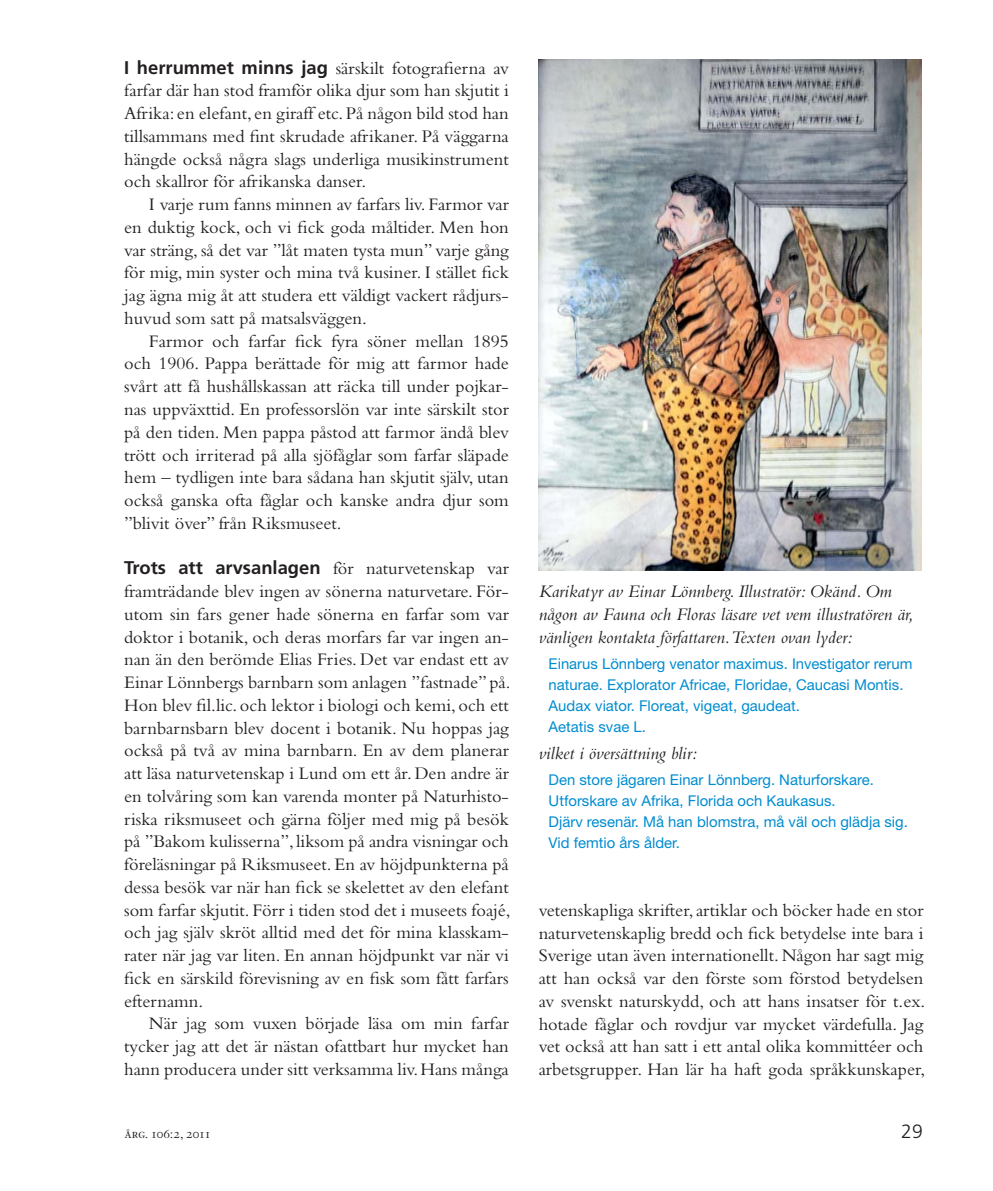
<style>
.page{position:relative;width:993px;height:1191px;background:#fff}
.page>*{position:absolute;margin:0;border:0;box-sizing:border-box;transform-origin:0 0}
.t1{font:300 19.25px "Frutiger LT Pro";color:#231f20}
.Brödtext{font:18.38px/22.8px "Bembo";color:#231f20;text-align:justify}
.Brödtext_utan{font:18.38px/22.8px "Bembo";color:#231f20;text-align:justify}
.Bildtext{font:italic 18.38px/22.8px "Bembo";color:#231f20}
.Bildtext-2{font:14.88px/21px "Helvetica Neue";color:#008cd0}
.t2{font:14px "Bembo SC";letter-spacing:-.02em;color:#231f20}
.s1{font-family:"Frutiger LT Pro";font-weight:700}
</style>
<div class="page">
<img style="left:538px;top:60px;width:383px;height:510px">
<p class="Brödtext_utan" style="left:124px;top:56px;width:386px"><span class="s1">I herrummet minns jag</span> särskilt fotografierna av farfar där han stod framför olika djur som han skjutit i Afrika: en elefant, en giraff etc. På någon bild stod han tillsammans med fint skrudade afrikaner. På väggarna hängde också några slags underliga musikinstrument och skallror för afrikanska danser.</p>
<p class="Brödtext" style="left:124px;top:193px;width:386px;text-indent:25px">I varje rum fanns minnen av farfars liv. Farmor var en duktig kock, och vi fick goda måltider. Men hon var sträng, så det var ”låt maten tysta mun” varje gång för mig, min syster och mina två kusiner. I stället fick jag ägna mig åt att studera ett väldigt vackert rådjurs&shy;huvud som satt på matsalsväggen.</p>
<p class="Brödtext" style="left:124px;top:329px;width:386px;text-indent:25px">Farmor och farfar fick fyra söner mellan 1895 och 1906. Pappa berättade för mig att farmor hade svårt att få hushållskassan att räcka till under pojkar&shy;nas uppväxttid. En professorslön var inte särskilt stor på den tiden. Men pappa påstod att farmor ändå blev trött och irriterad på alla sjöfåglar som farfar släpade hem – tydligen inte bara sådana han skjutit själv, utan också ganska ofta fåglar och kanske andra djur som ”blivit över” från Riksmuseet.</p>
<p class="Brödtext_utan" style="left:124px;top:557px;width:388px"><span class="s1">Trots att arvsanlagen</span> för naturvetenskap var framträdande blev ingen av sönerna naturvetare. För&shy;utom sin fars gener hade sönerna en farfar som var doktor i botanik, och deras morfars far var ingen an&shy;nan än den berömde Elias Fries. Det var endast ett av Einar Lönnbergs barnbarn som anlagen ”fastnade” på.<br>Hon blev fil.lic. och lektor i biologi och kemi, och ett barnbarnsbarn blev docent i botanik. Nu hoppas jag också på två av mina barnbarn. En av dem planerar att läsa naturvetenskap i Lund om ett år. Den andre är en tolvåring som kan varenda monter på Naturhisto&shy;riska riksmuseet och gärna följer med mig på besök på ”Bakom kulisserna”, liksom på andra visningar och föreläsningar på Riksmuseet. En av höjdpunkterna på dessa besök var när han fick se skelettet av den elefant som farfar skjutit. Förr i tiden stod det i museets foajé, och jag själv skröt alltid med det för mina klasskam&shy;rater när jag var liten. En annan höjdpunkt var när vi fick en särskild förevisning av en fisk som fått farfars efternamn.</p>
<p class="Brödtext" style="left:124px;top:1012px;width:386px;text-indent:25px">När jag som vuxen började läsa om min farfar tycker jag att det är nästan ofattbart hur mycket han hann producera under sitt verksamma liv. Hans många</p>
<p class="Bildtext" style="left:538px;top:579px;width:376px">Karikatyr av Einar Lönnberg. Illustratör: Okänd. Om någon av Fauna och Floras läsare vet vem illustratören är, vänligen kontakta författaren. Texten ovan lyder:</p>
<p class="Bildtext-2" style="left:548px;top:652px;width:365px">Einarus Lönnberg venator maximus. Investigator rerum naturae. Explorator Africae, Floridae, Caucasi Montis.</p>
<p class="Bildtext-2" style="left:548px;top:694px;width:252px">Audax viator. Floreat, vigeat, gaudeat.</p>
<p class="Bildtext-2" style="left:548px;top:715px;width:99px">Aetatis svae L.</p>
<p class="Bildtext" style="left:538px;top:742px;width:160px">vilket i översättning blir:</p>
<p class="Bildtext-2" style="left:548px;top:769px;width:326px">Den store jägaren Einar Lönnberg. Naturforskare.</p>
<p class="Bildtext-2" style="left:548px;top:790px;width:288px">Utforskare av Afrika, Florida och Kaukasus.</p>
<p class="Bildtext-2" style="left:548px;top:811px;width:361px">Djärv resenär. Må han blomstra, må väl och glädja sig.</p>
<p class="Bildtext-2" style="left:548px;top:832px;width:133px">Vid femtio års ålder.</p>
<p class="Brödtext" style="left:538px;top:898px;width:388px">vetenskapliga skrifter, artiklar och böcker hade en stor naturvetenskaplig bredd och fick betydelse inte bara i Sverige utan även internationellt. Någon har sagt mig att han också var den förste som förstod betydelsen av svenskt naturskydd, och att hans insatser för t.ex. hotade fåglar och rovdjur var mycket värdefulla. Jag vet också att han satt i ett antal olika kommittéer och arbetsgrupper. Han lär ha haft goda språkkunskaper,</p>
<p class="t2" style="left:125px;top:1126px;width:88px">årg. 106:2, 2011</p>
<p class="t1" style="left:901px;top:1120px;width:23px">29</p>
</div>
